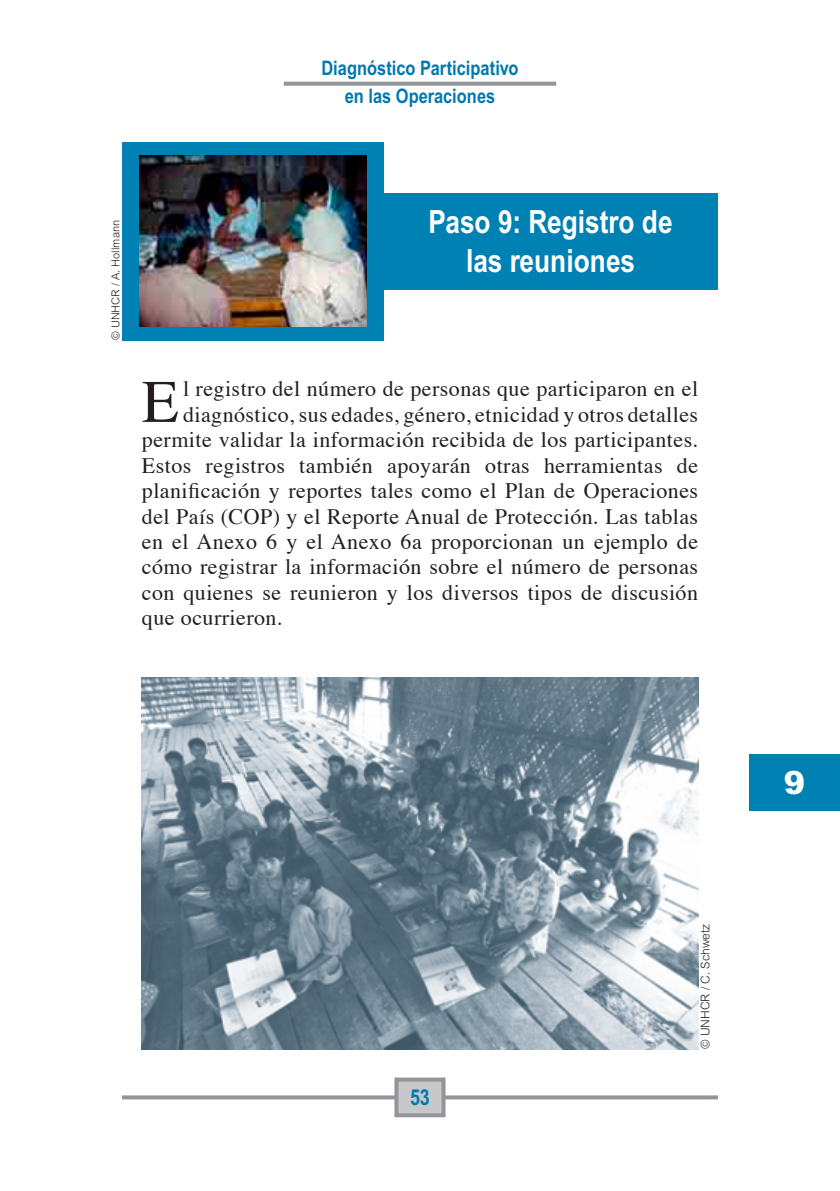
<style>
.page{position:relative;width:840px;height:1191px;background:#fff}
.page>*{position:absolute;margin:0;border:0;box-sizing:border-box;transform-origin:0 0}
.t1{font:60.4px "Times";color:#231f20}
.t2{font:700 32px/38.4px "Arial Narrow";color:#fff;text-align:center}
.t3{font:900 32px "Arial";color:#fff}
.t4{font:22px "Times";letter-spacing:.02em;color:#231f20}
.t5{font:700 22px "Arial Narrow";color:#0078ae}
.t6{font:700 20px/28px "Arial Narrow";color:#0078ae;text-align:center}
.t7{font:300 12px "Arial";color:#231f20}
.t8{font:300 11px "Arial";color:#231f20}
</style>
<div class="page">
<svg style="left:283px;top:82px;width:273px;height:4px"></svg>
<svg style="left:122px;top:1095px;width:595px;height:4px;background:#9e9fa2"></svg>
<div style="left:396px;top:1079px;width:47px;height:36px;background:#c7c8ca"></div>
<div style="left:394px;top:1077px;width:51px;height:40px;border:4px solid #939598"></div>
<div style="left:122px;top:142px;width:261px;height:198px;background:#0081b4"></div>
<div style="left:377px;top:193px;width:340px;height:96px;background:#0081b4"></div>
<div style="left:748px;top:754px;width:91px;height:57px;background:#0081b4"></div>
<img style="left:142px;top:677px;width:555px;height:372px">
<img style="left:139px;top:156px;width:227px;height:170px">
<p class="t6" style="left:321px;top:56px;width:199px">Diagnóstico Participativo en las Operaciones</p>
<p class="t8" style="left:111px;top:340px;width:122px;rotate:-90deg">© UNHCR / A. Hollmann</p>
<h2 class="t2" style="left:428px;top:206px;width:245px">Paso 9: Registro de las reuniones</h2>
<h1 class="t1" style="left:142px;top:376px;width:38px">E</h1>
<p class="t4" style="left:183px;top:380px;width:516px">l registro del número de personas que participaron en el</p>
<p class="t4" style="left:183px;top:405px;width:516px">diagnóstico, sus edades, género, etnicidad y otros detalles</p>
<p class="t4" style="left:142px;top:431px;width:557px">permite validar la información recibida de los participantes.</p>
<p class="t4" style="left:142px;top:456px;width:557px">Estos registros también apoyarán otras herramientas de</p>
<p class="t4" style="left:142px;top:481px;width:557px">planificación y reportes tales como el Plan de Operaciones</p>
<p class="t4" style="left:142px;top:507px;width:557px">del País (COP) y el Reporte Anual de Protección. Las tablas</p>
<p class="t4" style="left:142px;top:532px;width:557px">en el Anexo 6 y el Anexo 6a proporcionan un ejemplo de</p>
<p class="t4" style="left:142px;top:558px;width:557px">cómo registrar la información sobre el número de personas</p>
<p class="t4" style="left:142px;top:583px;width:557px">con quienes se reunieron y los diversos tipos de discusión</p>
<p class="t4" style="left:142px;top:608px;width:142px">que ocurrieron.</p>
<p class="t5" style="left:410px;top:1089px;width:21px">53</p>
<p class="t7" style="left:700px;top:1049px;width:127px;rotate:-90deg">© UNHCR / C. Schwetz</p>
<h2 class="t3" style="left:783px;top:771px;width:23px">9</h2>
</div>
